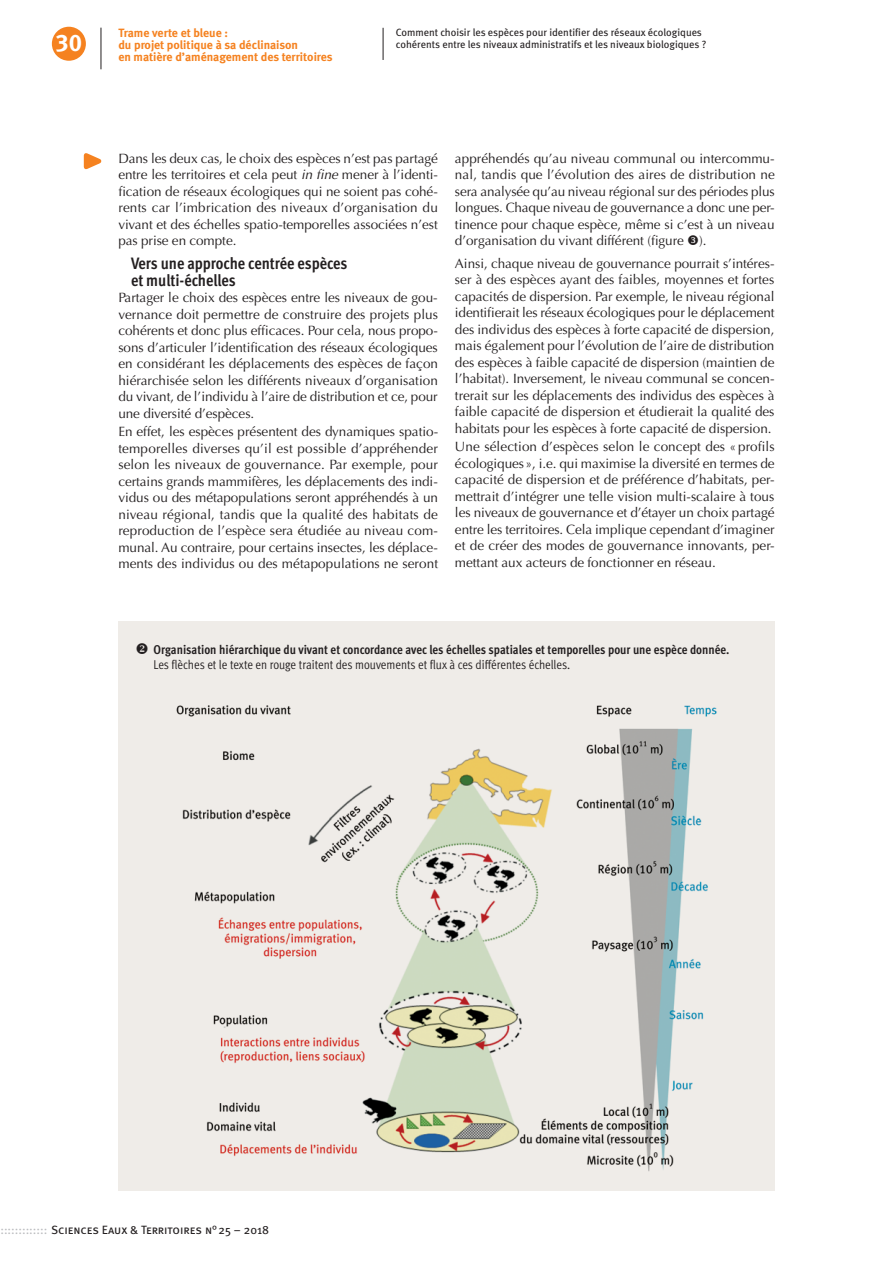
<style>
.page{position:relative;width:893px;height:1263px;background:#fff}
.page>*{position:absolute;margin:0;border:0;box-sizing:border-box;transform-origin:0 0}
.t1{font:24px "Meta Bold Caps Expert";color:#fff}
.t2{font:700 16.5px/17px "Meta Cond OT";color:#231f20}
.t3{font:13.5px/16.5px "Optima";letter-spacing:-.005em;color:#231f20;text-align:justify}
.t4{font:700 12.75px/15px "Meta Cond OT";color:#231f20}
.t5{font:700 12px/12px "Meta";color:#f58220}
.t6{font:12px "Meta Book Caps";color:#231f20}
.t7{font:10.5px/12px "Meta Book LF";color:#231f20}
.s1{font-style:italic}
.s2{font-weight:400}
.s3{color:#bcbdc0}
</style>
<div class="page">
<div style="left:118px;top:621px;width:657px;height:570px;background:#efece8"></div>
<hr style="left:383px;top:28px;width:1px;height:32px;background:#231f20">
<svg style="left:83px;top:153px;width:19px;height:17px"></svg>
<img style="left:176px;top:705px;width:541px;height:466px">
<div style="left:52px;top:27px;width:34px;height:34px;background:#f58220;border-radius:50%"></div>
<hr style="left:101px;top:28px;width:1px;height:41px;background:#231f20">
<h1 class="t1" style="left:56px;top:28px;width:27px">30</h1>
<p class="t5" style="left:118px;top:26px;width:216px">Trame verte et bleue :<br>du projet politique à sa déclinaison<br>en matière d’aménagement des territoires</p>
<p class="t7" style="left:396px;top:26px;width:312px">Comment choisir les espèces pour identifier des réseaux écologiques cohérents entre les niveaux administratifs et les niveaux biologiques ?</p>
<p class="t3" style="left:118px;top:150px;width:321px">Dans les deux cas, le choix des espèces n’est pas partagé entre les territoires et cela peut <span class="s1">in fine</span> mener à l’identi&shy;fication de réseaux écologiques qui ne soient pas cohé&shy;rents car l’imbrication des niveaux d’organisation du vivant et des échelles spatio-temporelles associées n’est pas prise en compte.</p>
<p class="t2" style="left:131px;top:255px;width:218px">Vers une approche centrée espèces et multi-échelles</p>
<p class="t3" style="left:118px;top:290px;width:321px">Partager le choix des espèces entre les niveaux de gou&shy;vernance doit permettre de construire des projets plus cohérents et donc plus efficaces. Pour cela, nous propo&shy;sons d’articuler l’identification des réseaux écologiques en considérant les déplacements des espèces de façon hiérarchisée selon les différents niveaux d’organisation du vivant, de l’individu à l’aire de distribution et ce, pour une diversité d’espèces.</p>
<p class="t3" style="left:118px;top:424px;width:321px">En effet, les espèces présentent des dynamiques spatio&shy;temporelles diverses qu’il est possible d’appréhender selon les niveaux de gouvernance. Par exemple, pour certains grands mammifères, les déplacements des indi&shy;vidus ou des métapopulations seront appréhendés à un niveau régional, tandis que la qualité des habitats de reproduction de l’espèce sera étudiée au niveau com&shy;munal. Au contraire, pour certains insectes, les déplace&shy;ments des individus ou des métapopulations ne seront</p>
<p class="t3" style="left:455px;top:150px;width:321px">appréhendés qu’au niveau communal ou intercommu&shy;nal, tandis que l’évolution des aires de distribution ne sera analysée qu’au niveau régional sur des périodes plus longues. Chaque niveau de gouvernance a donc une per&shy;tinence pour chaque espèce, même si c’est à un niveau d’organisation du vivant différent (figure ).</p>
<p class="t3" style="left:455px;top:255px;width:321px">Ainsi, chaque niveau de gouvernance pourrait s’intéres&shy;ser à des espèces ayant des faibles, moyennes et fortes capacités de dispersion. Par exemple, le niveau régional identifierait les réseaux écologiques pour le déplacement des individus des espèces à forte capacité de dispersion, mais également pour l’évolution de l’aire de distribution des espèces à faible capacité de dispersion (maintien de l’habitat). Inversement, le niveau communal se concen&shy;trerait sur les déplacements des individus des espèces à faible capacité de dispersion et étudierait la qualité des habitats pour les espèces à forte capacité de dispersion.</p>
<p class="t3" style="left:455px;top:439px;width:321px">Une sélection d’espèces selon le concept des «profils écologiques», i.e. qui maximise la diversité en termes de capacité de dispersion et de préférence d’habitats, per&shy;mettrait d’intégrer une telle vision multi-scalaire à tous les niveaux de gouvernance et d’étayer un choix partagé entre les territoires. Cela implique cependant d’imaginer et de créer des modes de gouvernance innovants, per&shy;mettant aux acteurs de fonctionner en réseau.</p>
<p class="t4" style="left:154px;top:642px;width:577px;text-indent:-18px">❖ Organisation hiérarchique du vivant et concordance avec les échelles spatiales et temporelles pour une espèce donnée.<br><span class="s2">Les flèches et le texte en rouge traitent des mouvements et flux à ces différentes échelles.</span></p>
<p class="t6" style="left:0;top:1223px;width:270px"><span class="s3">:::::::::::::</span> Sciences Eaux &amp; Territoires n°25 – 2018</p>
</div>
